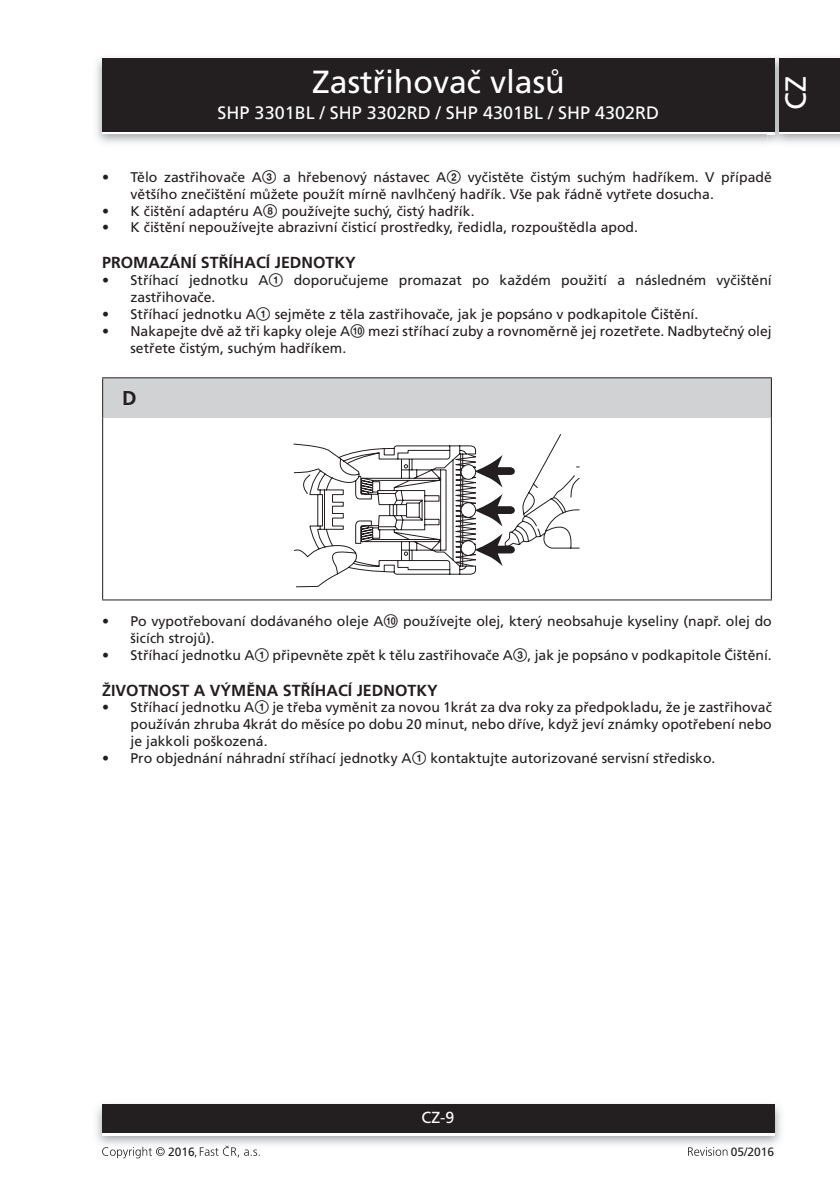
<style>
.page{position:relative;width:840px;height:1191px;background:#fff}
.page>*{position:absolute;margin:0;border:0;box-sizing:border-box;transform-origin:0 0}
.t1{font:32px "Frutiger CE";color:#fff}
.t2{font:29px "Frutiger CE";color:#fff}
.text_7{font:700 20px "Frutiger CE";color:#231f20}
.t3{font:18px "Frutiger CE";color:#fff}
.titulek_8{font:700 16px "Frutiger CE";color:#231f20}
.t4{font:16px "Frutiger CE";color:#fff}
.t5{font:14px/16.8px "Frutiger CE";color:#231f20}
.t6{font:12px "Frutiger CE";color:#231f20}
.s1{font-family:"Zz 3"}
</style>
<div class="page">
<div style="left:102px;top:61px;width:672px;height:73px;background:linear-gradient(to right,#231f20,#231f20)"></div>
<div style="left:102px;top:58px;width:672px;height:73px;background:#231f20"></div>
<img style="left:96px;top:1104px;width:685px;height:41px">
<div style="left:102px;top:1107px;width:672px;height:28px;background:linear-gradient(to right,#fff,#fff)"></div>
<div style="left:102px;top:1104px;width:672px;height:28px;background:#231f20"></div>
<img style="left:767px;top:55px;width:18px;height:90px">
<svg style="left:767px;top:131px;width:7px;height:3px"></svg>
<img style="left:767px;top:58px;width:7px;height:3px">
<img style="left:767px;top:61px;width:7px;height:70px">
<div style="left:778px;top:61px;width:61px;height:73px;background:linear-gradient(to right,#231f20,#231f20)"></div>
<div style="left:778px;top:58px;width:61px;height:73px;background:#231f20"></div>
<svg style="left:102px;top:1146px;width:63px;height:12px"></svg>
<svg style="left:195px;top:1145px;width:64px;height:12px"></svg>
<svg style="left:688px;top:1147px;width:39px;height:8px"></svg>
<div style="left:103px;top:378px;width:668px;height:39px;background:#d1d2d4"></div>
<hr style="left:102px;top:377px;width:669px;height:1px;background:#231f20">
<hr style="left:102px;top:378px;width:1px;height:39px;background:#231f20">
<hr style="left:770px;top:378px;width:1px;height:39px;background:#231f20">
<hr style="left:102px;top:417px;width:1px;height:182px;background:#231f20">
<hr style="left:770px;top:417px;width:1px;height:182px;background:#231f20">
<hr style="left:102px;top:599px;width:669px;height:1px;background:#231f20">
<svg style="left:301px;top:434px;width:278px;height:154px"></svg>
<h1 class="t1" style="left:312px;top:64px;width:254px">Zastřihovač vlasů</h1>
<p class="t3" style="left:217px;top:102px;width:443px">SHP 3301BL / SHP 3302RD / SHP 4301BL / SHP 4302RD</p>
<h2 class="t2" style="left:778px;top:110px;width:35px;rotate:-90deg">CZ</h2>
<p class="t5" style="left:130px;top:169px;width:642px;text-indent:-28px">• Tělo zastřihovače A<span class="s1">3</span> a hřebenový nástavec A<span class="s1">2</span> vyčistěte čistým suchým hadříkem. V případě většího znečištění můžete použít mírně navlhčený hadřík. Vše pak řádně vytřete dosucha.</p>
<p class="t5" style="left:102px;top:202px;width:374px">• K čištění adaptéru A<span class="s1">8</span> používejte suchý, čistý hadřík.</p>
<p class="t5" style="left:102px;top:219px;width:537px">• K čištění nepoužívejte abrazivní čisticí prostředky, ředidla, rozpouštědla apod.</p>
<p class="titulek_8" style="left:102px;top:254px;width:255px">PROMAZÁNÍ STŘÍHACÍ JEDNOTKY</p>
<p class="t5" style="left:130px;top:272px;width:642px;text-indent:-28px">• Stříhací jednotku A<span class="s1">1</span> doporučujeme promazat po každém použití a následném vyčištění zastřihovače.</p>
<p class="t5" style="left:102px;top:306px;width:597px">• Stříhací jednotku A<span class="s1">1</span> sejměte z těla zastřihovače, jak je popsáno v podkapitole Čištění.</p>
<p class="t5" style="left:130px;top:322px;width:642px;text-indent:-28px">• Nakapejte dvě až tři kapky oleje A<span class="s1">0</span> mezi stříhací zuby a rovnoměrně jej rozetřete. Nadbytečný olej setřete čistým, suchým hadříkem.</p>
<p class="text_7" style="left:122px;top:387px;width:16px">D</p>
<p class="t5" style="left:130px;top:613px;width:642px;text-indent:-28px">• Po vypotřebovaní dodávaného oleje A<span class="s1">0</span> používejte olej, který neobsahuje kyseliny (např. olej do šicích strojů).</p>
<p class="t5" style="left:102px;top:646px;width:670px">• Stříhací jednotku A<span class="s1">1</span> připevněte zpět k tělu zastřihovače A<span class="s1">3</span>, jak je popsáno v podkapitole Čištění.</p>
<p class="titulek_8" style="left:102px;top:681px;width:337px">ŽIVOTNOST A VÝMĚNA STŘÍHACÍ JEDNOTKY</p>
<p class="t5" style="left:130px;top:699px;width:642px;text-align:justify;text-indent:-28px">• Stříhací jednotku A<span class="s1">1</span> je třeba vyměnit za novou 1krát za dva roky za předpokladu, že je zastřihovač používán zhruba 4krát do měsíce po dobu 20 minut, nebo dříve, když jeví známky opotřebení nebo je jakkoli poškozená.</p>
<p class="t5" style="left:102px;top:749px;width:614px">• Pro objednání náhradní stříhací jednotky A<span class="s1">1</span> kontaktujte autorizované servisní středisko.</p>
<p class="t4" style="left:421px;top:1108px;width:34px">CZ-9</p>
<p class="t6" style="left:168px;top:1144px;width:28px">2016</p>
<p class="t6" style="left:730px;top:1144px;width:45px">05/2016</p>
</div>
